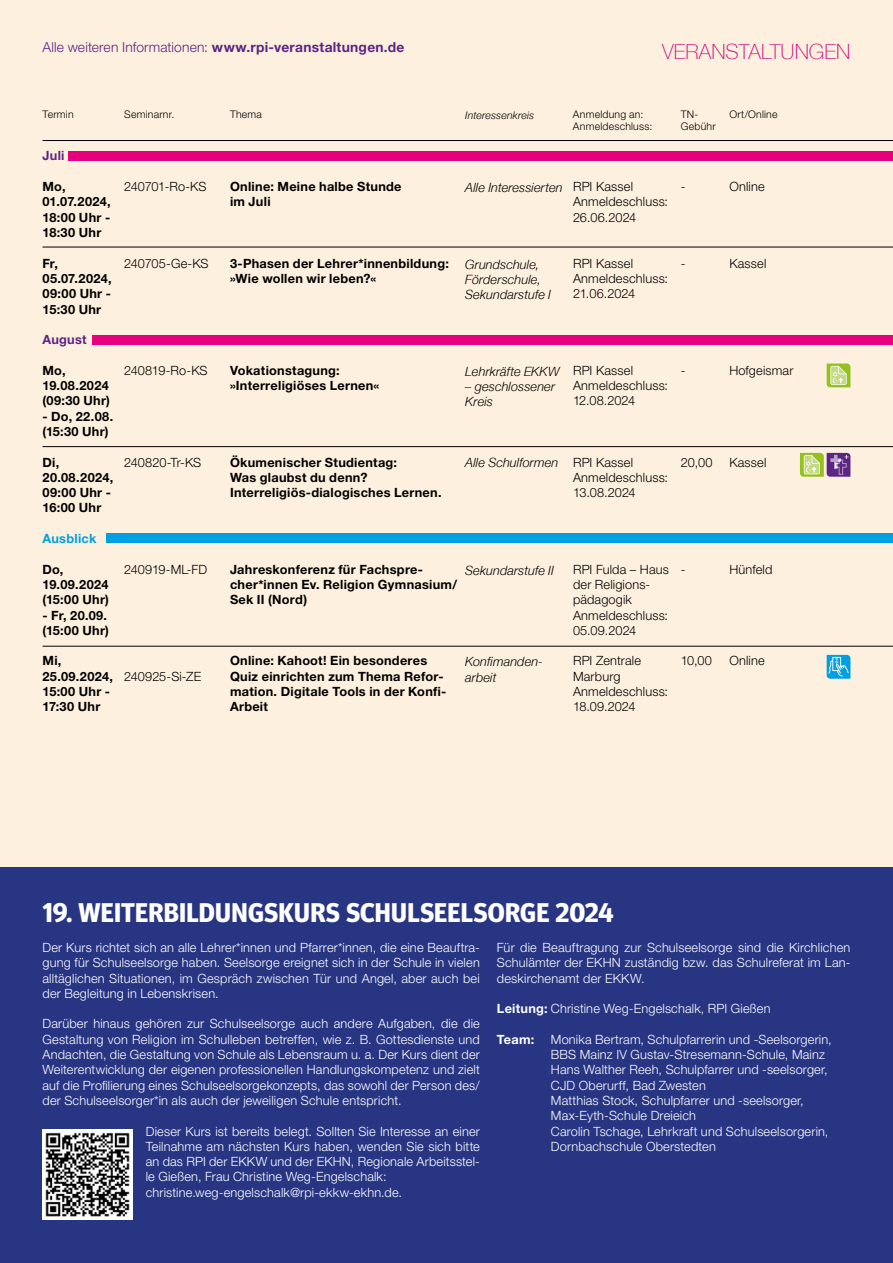
<style>
.page{position:relative;width:893px;height:1263px;background:#fef0de}
.page>*{position:absolute;margin:0;border:0;box-sizing:border-box;transform-origin:0 0}
.t1{font:700 27px "Meta Headline OT";letter-spacing:.01em;color:#fff}
.t2{font:100 21px "Helvetica Neue LT";color:#c80b7f}
.t3{font:300 13.8px "Helvetica Neue LT Pro";letter-spacing:.01em;color:#5c2483}
.t4{font:300 12.75px/15.3px "Helvetica Neue LT Pro";letter-spacing:.015em;color:#fff;text-align:justify}
.t5{font:700 12.75px/15.3px "Helvetica Neue LT Pro";letter-spacing:.02em;color:#000}
.t6{font:300 12.75px/15.3px "Helvetica Neue LT Pro";letter-spacing:.01em;color:#000}
.t7{font:italic 300 12.75px/15.3px "Helvetica Neue LT";letter-spacing:.005em;color:#000}
.t8{font:300 12.75px "Helvetica Neue LT Pro";letter-spacing:-.025em;color:#000}
.t9{font:700 12.75px "Helvetica Neue LT Pro";letter-spacing:.02em;color:#5c2483}
.t10{font:700 12.75px "Helvetica Neue LT Pro";letter-spacing:.02em;color:#009fe3}
.t11{font:700 12.75px "Helvetica Neue LT Pro";color:#fff}
.t12{font:300 10.5px/12px "Helvetica Neue LT Pro";letter-spacing:.02em;color:#000}
.t13{font:italic 300 10.5px "Helvetica Neue LT";letter-spacing:.015em;color:#000}
.s1{font-weight:700}
</style>
<div class="page">
<div style="left:106px;top:534px;width:787px;height:9px;background:#009fe3"></div>
<hr style="left:43px;top:140px;width:850px;height:1px;background:#000">
<hr style="left:43px;top:247px;width:850px;height:1px;background:#000">
<hr style="left:43px;top:446px;width:850px;height:1px;background:#000">
<hr style="left:43px;top:646px;width:850px;height:1px;background:#000">
<div style="left:69px;top:151px;width:824px;height:10px;background:#e6007d"></div>
<div style="left:92px;top:335px;width:801px;height:9px;background:#e6007d"></div>
<div style="left:0;top:867px;width:893px;height:396px;background:#283583"></div>
<img style="left:43px;top:1129px;width:90px;height:90px">
<svg style="left:827px;top:363px;width:23px;height:24px"></svg>
<svg style="left:827px;top:655px;width:23px;height:24px"></svg>
<svg style="left:800px;top:453px;width:50px;height:24px"></svg>
<p class="t3" style="left:43px;top:39px;width:363px">Alle weiteren Informationen: <span class="s1">www.rpi-veranstaltungen.de</span></p>
<h2 class="t2" style="left:662px;top:40px;width:190px">VERANSTALTUNGEN</h2>
<p class="t12" style="left:43px;top:109px;width:33px">Termin</p>
<p class="t12" style="left:124px;top:109px;width:52px">Seminarnr.</p>
<p class="t12" style="left:230px;top:109px;width:34px">Thema</p>
<p class="t12" style="left:729px;top:109px;width:50px">Ort/Online</p>
<p class="t13" style="left:465px;top:109px;width:71px">Interessenkreis</p>
<p class="t12" style="left:573px;top:109px;width:81px">Anmeldung an:<br>Anmeldeschluss:</p>
<p class="t12" style="left:681px;top:109px;width:36px">TN-<br>Gebühr</p>
<p class="t9" style="left:43px;top:148px;width:23px">Juli</p>
<p class="t5" style="left:43px;top:179px;width:70px">Mo,<br>01.07.2024,<br>18:00 Uhr -<br>18:30 Uhr</p>
<p class="t5" style="left:43px;top:255px;width:71px">Fr,<br>05.07.2024,<br>09:00 Uhr -<br>15:30 Uhr</p>
<p class="t9" style="left:43px;top:332px;width:46px">August</p>
<p class="t5" style="left:43px;top:362px;width:69px">Mo,<br>19.08.2024 (09:30 Uhr)</p>
<p class="t5" style="left:43px;top:408px;width:72px">- Do, 22.08. (15:30 Uhr)</p>
<p class="t5" style="left:43px;top:454px;width:72px">Di,<br>20.08.2024,<br>09:00 Uhr -<br>16:00 Uhr</p>
<p class="t10" style="left:43px;top:531px;width:55px">Ausblick</p>
<p class="t5" style="left:43px;top:561px;width:68px">Do,<br>19.09.2024 (15:00 Uhr)</p>
<p class="t5" style="left:43px;top:607px;width:68px">- Fr, 20.09. (15:00 Uhr)</p>
<p class="t5" style="left:43px;top:653px;width:72px">Mi,<br>25.09.2024,<br>15:00 Uhr -<br>17:30 Uhr</p>
<p class="t8" style="left:124px;top:179px;width:84px">240701-Ro-KS</p>
<p class="t6" style="left:124px;top:255px;width:86px">240705-Ge-KS</p>
<p class="t6" style="left:124px;top:362px;width:85px">240819-Ro-KS</p>
<p class="t6" style="left:124px;top:454px;width:79px">240820-Tr-KS</p>
<p class="t6" style="left:124px;top:561px;width:84px">240919-ML-FD</p>
<p class="t6" style="left:124px;top:668px;width:78px">240925-Si-ZE</p>
<p class="t5" style="left:230px;top:179px;width:173px">Online: Meine halbe Stunde im Juli</p>
<p class="t5" style="left:230px;top:255px;width:220px">3-Phasen der Lehrer*innenbildung: »Wie wollen wir leben?«</p>
<p class="t7" style="left:465px;top:180px;width:99px">Alle Interessierten</p>
<p class="t7" style="left:465px;top:256px;width:87px">Grundschule,<br>Förderschule,<br>Sekundarstufe I</p>
<p class="t6" style="left:573px;top:179px;width:97px">RPI Kassel<br>Anmeldeschluss:<br>26.06.2024</p>
<p class="t6" style="left:573px;top:255px;width:97px">RPI Kassel<br>Anmeldeschluss:<br>21.06.2024</p>
<p class="t6" style="left:681px;top:179px;width:6px">-</p>
<p class="t6" style="left:681px;top:255px;width:6px">-</p>
<p class="t6" style="left:729px;top:179px;width:37px">Online</p>
<p class="t6" style="left:729px;top:255px;width:39px">Kassel</p>
<p class="t5" style="left:230px;top:362px;width:151px">Vokationstagung: »Interreligiöses Lernen«</p>
<p class="t5" style="left:230px;top:454px;width:213px">Ökumenischer Studientag:<br>Was glaubst du denn?<br>Interreligiös-dialogisches Lernen.</p>
<p class="t7" style="left:465px;top:363px;width:96px">Lehrkräfte EKKW</p>
<p class="t7" style="left:465px;top:379px;width:91px">– geschlossener<br>Kreis</p>
<p class="t6" style="left:573px;top:362px;width:97px">RPI Kassel<br>Anmeldeschluss:<br>12.08.2024</p>
<p class="t6" style="left:681px;top:362px;width:6px">-</p>
<p class="t6" style="left:729px;top:362px;width:66px">Hofgeismar</p>
<p class="t7" style="left:465px;top:455px;width:95px">Alle Schulformen</p>
<p class="t6" style="left:573px;top:454px;width:97px">RPI Kassel<br>Anmeldeschluss:<br>13.08.2024</p>
<p class="t6" style="left:681px;top:454px;width:33px">20,00</p>
<p class="t6" style="left:729px;top:454px;width:39px">Kassel</p>
<p class="t5" style="left:230px;top:561px;width:229px">Jahreskonferenz für Fachspre&shy;cher*innen Ev. Religion Gymnasium/<br>Sek II (Nord)</p>
<p class="t7" style="left:465px;top:562px;width:90px">Sekundarstufe II</p>
<p class="t5" style="left:230px;top:653px;width:218px">Online: Kahoot! Ein besonderes<br>Quiz einrichten zum Thema Refor&shy;mation. Digitale Tools in der Konfi-<br>Arbeit</p>
<p class="t7" style="left:465px;top:654px;width:79px">Konfimanden&shy;arbeit</p>
<p class="t6" style="left:573px;top:561px;width:97px">RPI Fulda – Haus der Religions&shy;pädagogik<br>Anmeldeschluss:<br>05.09.2024</p>
<p class="t6" style="left:573px;top:653px;width:97px">RPI Zentrale<br>Marburg<br>Anmeldeschluss:<br>18.09.2024</p>
<p class="t6" style="left:681px;top:561px;width:6px">-</p>
<p class="t6" style="left:681px;top:653px;width:33px">10,00</p>
<p class="t6" style="left:729px;top:561px;width:45px">Hünfeld</p>
<p class="t6" style="left:729px;top:653px;width:37px">Online</p>
<h1 class="t1" style="left:43px;top:896px;width:572px">19. WEITERBILDUNGSKURS SCHULSEELSORGE 2024</h1>
<p class="t4" style="left:43px;top:939px;width:439px">Der Kurs richtet sich an alle Lehrer*innen und Pfarrer*innen, die eine Beauftra&shy;gung für Schulseelsorge haben. Seelsorge ereignet sich in der Schule in vielen alltäglichen Situationen, im Gespräch zwischen Tür und Angel, aber auch bei der Begleitung in Lebenskrisen.</p>
<p class="t4" style="left:43px;top:1016px;width:439px">Darüber hinaus gehören zur Schulseelsorge auch andere Aufgaben, die die Gestaltung von Religion im Schulleben betreffen, wie z. B. Gottesdienste und Andachten, die Gestaltung von Schule als Lebensraum u. a. Der Kurs dient der Weiterentwicklung der eigenen professionellen Handlungskompetenz und zielt auf die Profilierung eines Schulseelsorgekonzepts, das sowohl der Person des/ der Schulseelsorger*in als auch der jeweiligen Schule entspricht.</p>
<p class="t4" style="left:146px;top:1123px;width:336px;text-align:left">Dieser Kurs ist bereits belegt. Sollten Sie Interesse an einer Teilnahme am nächsten Kurs haben, wenden Sie sich bitte an das RPI der EKKW und der EKHN, Regionale Arbeitsstel&shy;le Gießen, Frau Christine Weg-Engelschalk: christine.weg-engelschalk@rpi-ekkw-ekhn.de.</p>
<p class="t4" style="left:497px;top:939px;width:355px">Für die Beauftragung zur Schulseelsorge sind die Kirchlichen Schulämter der EKHN zuständig bzw. das Schulreferat im Lan&shy;deskirchenamt der EKKW.</p>
<p class="t4" style="left:497px;top:1001px;width:275px"><span class="s1">Leitung:</span> Christine Weg-Engelschalk, RPI Gießen</p>
<p class="t11" style="left:497px;top:1031px;width:39px">Team:</p>
<p class="t4" style="left:551px;top:1031px;width:282px;text-align:left">Monika Bertram, Schulpfarrerin und -Seelsorgerin, BBS Mainz IV Gustav-Stresemann-Schule, Mainz Hans Walther Reeh, Schulpfarrer und -seelsorger, CJD Oberurff, Bad Zwesten<br>Matthias Stock, Schulpfarrer und -seelsorger, Max-Eyth-Schule Dreieich<br>Carolin Tschage, Lehrkraft und Schulseelsorgerin, Dornbachschule Oberstedten</p>
</div>
